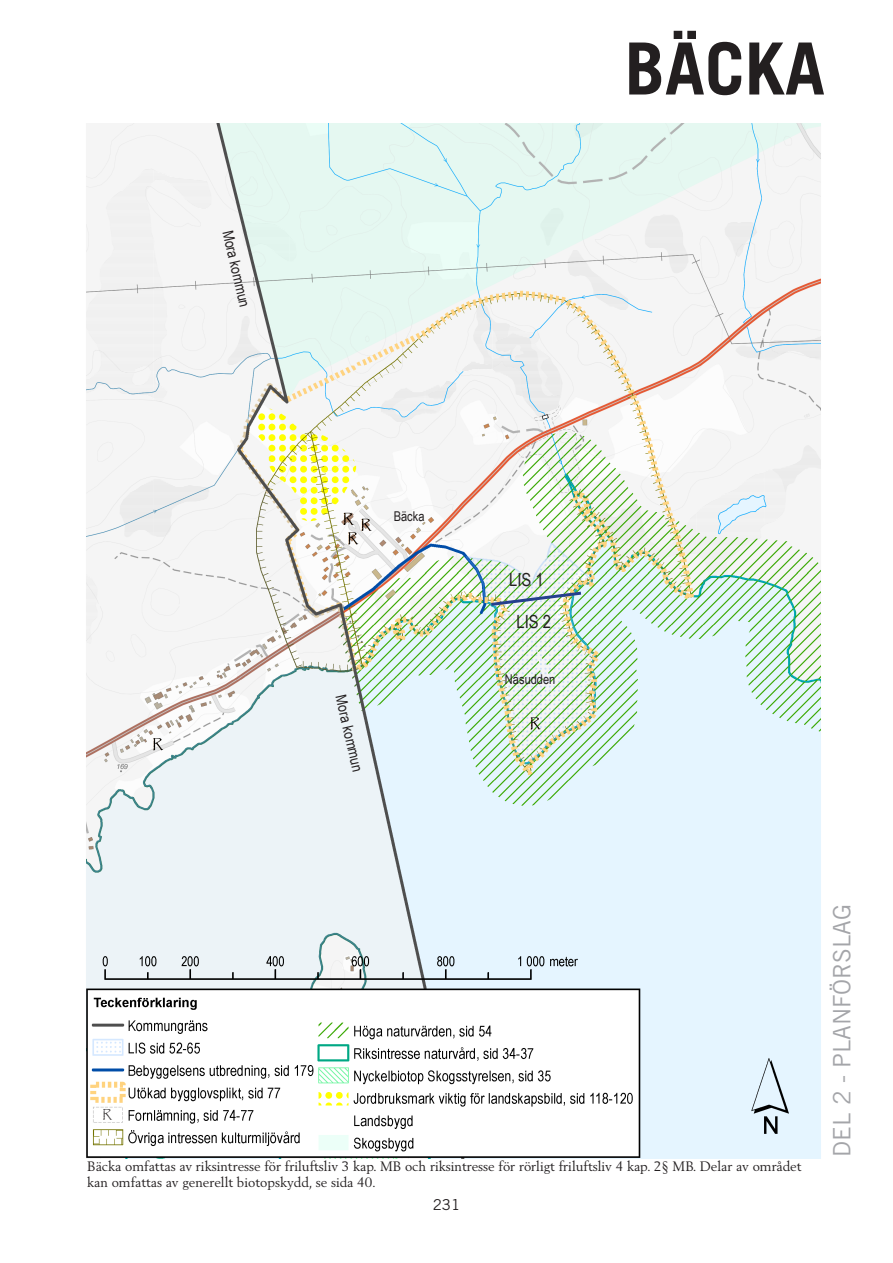
<style>
.page{position:relative;width:893px;height:1263px;background:#fff}
.page>*{position:absolute;margin:0;border:0;box-sizing:border-box;transform-origin:0 0}
.Alternativ_Rubrik-ka{font:700 72px "Trade Gothic LT Std";color:#231f20}
.t1{font:24px "Trade Gothic LT Std";color:#a4a5a9}
.Bildtext{font:18px "Arial Narrow";color:#231f20}
.Löptext{font:15px "Arial Narrow";color:#231f20}
.Sidnummer{font:15px "Trade Gothic LT Std";color:#231f20}
.Bildtext-2{font:13.5px/16.5px "Berling LT Std";color:#231f20}
.Bildtext-3{font:13.5px "Arial Narrow";color:#231f20}
.Löptext-2{font:12px "Papyrus";color:#231f20}
</style>
<div class="page">
<img style="left:86px;top:123px;width:735px;height:1035px">
<svg style="left:488px;top:590px;width:96px;height:18px"></svg>
<p class="Löptext-2" style="left:103px;top:1107px;width:11px">R</p>
<p class="Löptext" style="left:238px;top:228px;width:80px;rotate:77deg">Mora kommun</p>
<p class="Alternativ_Rubrik-ka" style="left:625px;top:25px;width:202px">BÄCKA</p>
<p class="Bildtext-3" style="left:394px;top:506px;width:32px">Bäcka</p>
<p class="Löptext" style="left:351px;top:692px;width:80px;rotate:77deg">Mora kommun</p>
<p class="Bildtext" style="left:509px;top:566px;width:36px">LIS 1</p>
<p class="Bildtext" style="left:517px;top:608px;width:36px">LIS 2</p>
<p class="Bildtext-3" style="left:505px;top:669px;width:52px">Näsudden</p>
<h2 class="t1" style="left:827px;top:1157px;width:254px;rotate:-90deg">DEL 2 - PLANFÖRSLAG</h2>
<p class="Bildtext-2" style="left:87px;top:1158px;width:716px">Bäcka omfattas av riksintresse för friluftsliv 3 kap. MB och riksintresse för rörligt friluftsliv 4 kap. 2§ MB. Delar av området kan omfattas av generellt biotopskydd, se sida 40.</p>
<p class="Sidnummer" style="left:433px;top:1195px;width:29px">231</p>
</div>
